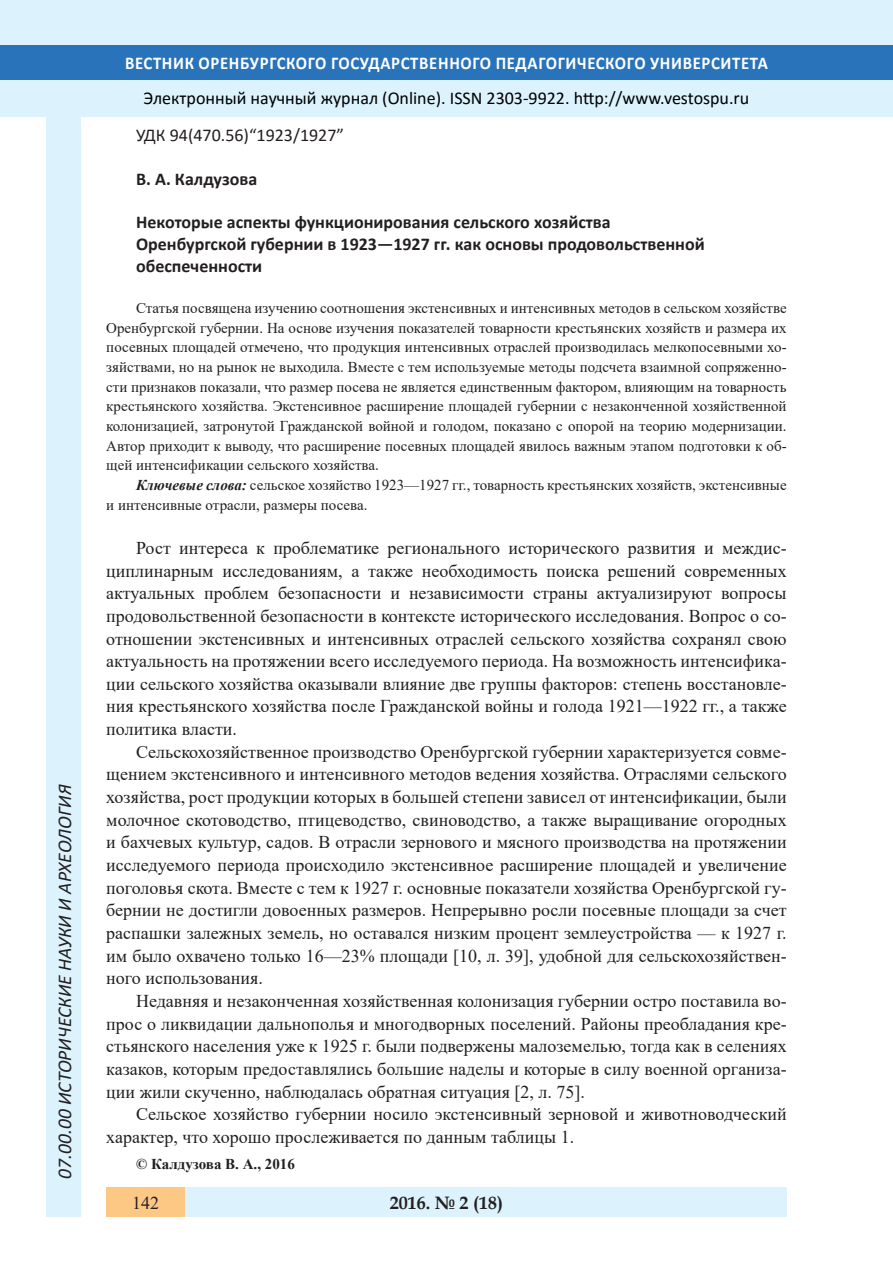
<style>
.page{position:relative;width:893px;height:1263px;background:#fff}
.page>*{position:absolute;margin:0;border:0;box-sizing:border-box;transform-origin:0 0}
.t1{font:italic 19.5px "Calibri";color:#231f20}
.Стиль2{font:18px/22.6px "Times New Roman";color:#231f20;text-align:justify}
.Заголовок_2{font:700 18px/21.8px "Calibri";color:#231f20}
.t2{font:18px "Calibri";color:#000}
.t3{font:700 18px "Calibri";letter-spacing:.04em;color:#fff;scale:.93 1}
.Заголовок_2-2{font:18px "Calibri";color:#231f20}
.t4{font:700 18px "Book Antiqua";color:#231f20}
.литература{font:15px/19.6px "Times New Roman";color:#231f20;text-align:justify}
.Стиль2-2{font:700 15px "Times New Roman";color:#231f20}
.s1{font-weight:700;font-style:italic}
</style>
<div class="page">
<div style="left:0;top:0;width:893px;height:116px;background:#dcf2fc"></div>
<div style="left:0;top:45px;width:893px;height:34px;background:#2873ba"></div>
<div style="left:106px;top:1188px;width:681px;height:29px;background:#dcf2fc"></div>
<div style="left:106px;top:1188px;width:79px;height:29px;background:#fdc784"></div>
<div style="left:47px;top:116px;width:34px;height:1101px;background:#dcf2fc"></div>
<p class="t1" style="left:51px;top:1179px;width:395px;rotate:-90deg">07.00.00 ИСТОРИЧЕСКИЕ НАУКИ И АРХЕОЛОГИЯ</p>
<p class="t1" style="left:51px;top:1105px;width:206px;rotate:-90deg">БИОЛОГИЧЕСКИЕ НАУКИ</p>
<p class="t1" style="left:51px;top:1169px;width:11px;rotate:-90deg">3</p>
<p class="t3" style="left:125px;top:50px;width:693px">ВЕСТНИК ОРЕНБУРГСКОГО ГОСУДАРСТВЕННОГО ПЕДАГОГИЧЕСКОГО УНИВЕРСИТЕТА</p>
<p class="t2" style="left:144px;top:85px;width:607px">Электронный научный журнал (Online). ISSN 2303-9922. http://www.vestospu.ru</p>
<p class="t2" style="left:583px;top:85px;width:13px">t</p>
<p class="Заголовок_2-2" style="left:136px;top:123px;width:210px">УДК 94(470.56)“1923/1927”</p>
<p class="Заголовок_2" style="left:136px;top:167px;width:123px">В. А. Калдузова</p>
<p class="Заголовок_2" style="left:136px;top:211px;width:476px">Некоторые аспекты функционирования сельского хозяйства</p>
<p class="Заголовок_2" style="left:136px;top:232px;width:570px">Оренбургской губернии в 1923—1927 гг. как основы продовольственной обеспеченности</p>
<p class="литература" style="left:106px;top:298px;width:682px;text-indent:30px">Статья посвящена изучению соотношения экстенсивных и интенсивных методов в сельском хозяйстве Оренбургской губернии. На основе изучения показателей товарности крестьянских хозяйств и размера их посевных площадей отмечено, что продукция интенсивных отраслей производилась мелкопосевными хо&shy;зяйствами, но на рынок не выходила. Вместе с тем используемые методы подсчета взаимной сопряженно&shy;сти признаков показали, что размер посева не является единственным фактором, влияющим на товарность крестьянского хозяйства. Экстенсивное расширение площадей губернии с незаконченной хозяйственной колонизацией, затронутой Гражданской войной и голодом, показано с опорой на теорию модернизации.<br>Автор приходит к выводу, что расширение посевных площадей явилось важным этапом подготовки к об&shy;щей интенсификации сельского хозяйства.</p>
<p class="литература" style="left:106px;top:474px;width:682px;text-indent:30px"><span class="s1">Ключевые слова:</span> сельское хозяйство 1923—1927 гг., товарность крестьянских хозяйств, экстенсивные и интенсивные отрасли, размеры посева.</p>
<p class="Стиль2" style="left:106px;top:536px;width:682px;text-indent:30px">Рост интереса к проблематике регионального исторического развития и междис&shy;циплинарным исследованиям, а также необходимость поиска решений современных актуальных проблем безопасности и независимости страны актуализируют вопросы продовольственной безопасности в контексте исторического исследования. Вопрос о со&shy;отношении экстенсивных и интенсивных отраслей сельского хозяйства сохранял свою актуальность на протяжении всего исследуемого периода. На возможность интенсифика&shy;ции сельского хозяйства оказывали влияние две группы факторов: степень восстановле&shy;ния крестьянского хозяйства после Гражданской войны и голода 1921—1922 гг., а также политика власти.</p>
<p class="Стиль2" style="left:106px;top:740px;width:682px;text-indent:30px">Сельскохозяйственное производство Оренбургской губернии характеризуется совме&shy;щением экстенсивного и интенсивного методов ведения хозяйства. Отраслями сельского хозяйства, рост продукции которых в большей степени зависел от интенсификации, были молочное скотоводство, птицеводство, свиноводство, а также выращивание огородных и бахчевых культур, садов. В отрасли зернового и мясного производства на протяжении исследуемого периода происходило экстенсивное расширение площадей и увеличение поголовья скота. Вместе с тем к 1927 г. основные показатели хозяйства Оренбургской гу&shy;бернии не достигли довоенных размеров. Непрерывно росли посевные площади за счет распашки залежных земель, но оставался низким процент землеустройства — к 1927 г. им было охвачено только 16—23% площади [10, л. 39], удобной для сельскохозяйствен&shy;ного использования.</p>
<p class="Стиль2" style="left:106px;top:989px;width:682px;text-indent:30px">Недавняя и незаконченная хозяйственная колонизация губернии остро поставила во&shy;прос о ликвидации дальнополья и многодворных поселений. Районы преобладания кре&shy;стьянского населения уже к 1925 г. были подвержены малоземелью, тогда как в селениях казаков, которым предоставлялись большие наделы и которые в силу военной организа&shy;ции жили скученно, наблюдалась обратная ситуация [2, л. 75].</p>
<p class="Стиль2" style="left:106px;top:1102px;width:682px;text-indent:30px">Сельское хозяйство губернии носило экстенсивный зерновой и животноводческий характер, что хорошо прослеживается по данным таблицы 1.</p>
<p class="Стиль2-2" style="left:136px;top:1153px;width:160px">© Калдузова В. А., 2016</p>
<p class="Стиль2" style="left:132px;top:1191px;width:28px">142</p>
<p class="t4" style="left:390px;top:1190px;width:115px">2016. № 2 (18)</p>
</div>
